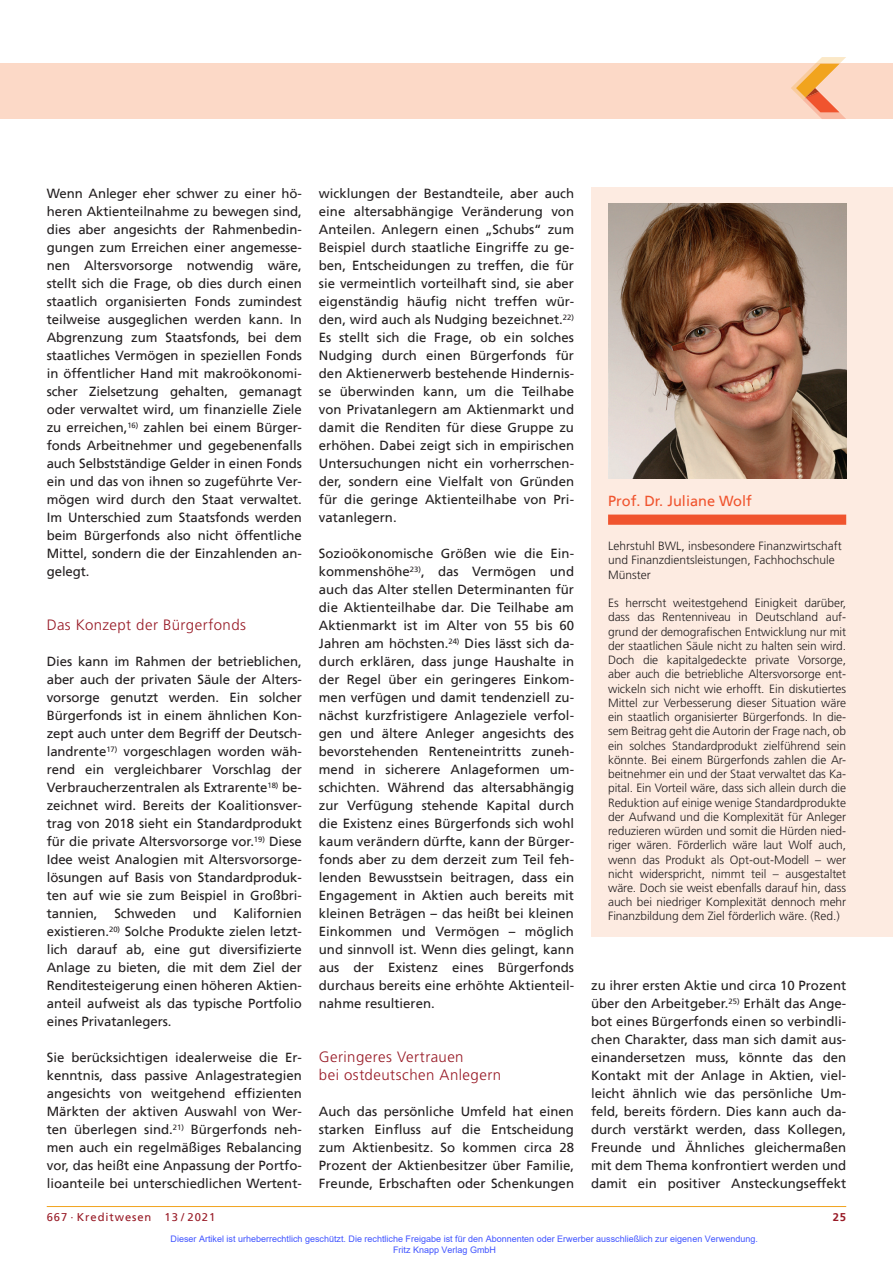
<style>
.page{position:relative;width:893px;height:1263px;background:#fff}
.page>*{position:absolute;margin:0;border:0;box-sizing:border-box;transform-origin:0 0}
.t1{font:300 15px/18px "Frutiger";letter-spacing:.03em;color:#981a26}
.t2{font:14.55px "Frutiger";color:#f0542e}
.t3{font:13.2px/18px "Frutiger";color:#231f20;text-align:justify}
.t4{font:300 12px/14.2px "Frutiger";color:#231f20}
.t5{font:11.25px "Frutiger";letter-spacing:.08em;color:#981a26}
.t6{font:700 11.25px "Frutiger";color:#981a26}
.t7{font:9px/10.8px "Arial";color:#4054ff}
</style>
<div class="page">
<hr style="left:47px;top:1206px;width:799px;height:1px;background:#f1a31e">
<div style="left:0;top:64px;width:893px;height:55px;background:#fcd9c7"></div>
<svg style="left:791px;top:57px;width:55px;height:62px"></svg>
<div style="left:591px;top:187px;width:302px;height:749px;background:#fdebe1"></div>
<div style="left:608px;top:514px;width:238px;height:11px;background:#f0542e"></div>
<img style="left:608px;top:204px;width:238px;height:274px">
<p class="t3" style="left:47px;top:185px;width:257px">Wenn Anleger eher schwer zu einer hö&shy;heren Aktienteilnahme zu bewegen sind, dies aber angesichts der Rahmenbedin&shy;gungen zum Erreichen einer angemesse&shy;nen Altersvorsorge notwendig wäre, stellt sich die Frage, ob dies durch einen staatlich organisierten Fonds zumindest teilweise ausgeglichen werden kann. In Abgrenzung zum Staatsfonds, bei dem staatliches Vermögen in speziellen Fonds in öffentlicher Hand mit makroökonomi&shy;scher Zielsetzung gehalten, gemanagt oder verwaltet wird, um finanzielle Ziele zu erreichen,<sup>16)</sup> zahlen bei einem Bürger&shy;fonds Arbeitnehmer und gegebenenfalls auch Selbstständige Gelder in einen Fonds ein und das von ihnen so zugeführte Ver&shy;mögen wird durch den Staat verwaltet.<br>Im Unterschied zum Staatsfonds werden beim Bürgerfonds also nicht öffentliche Mittel, sondern die der Einzahlenden an&shy;gelegt.</p>
<p class="t1" style="left:47px;top:616px;width:201px">Das Konzept der Bürgerfonds</p>
<p class="t3" style="left:47px;top:653px;width:257px">Dies kann im Rahmen der betrieblichen, aber auch der privaten Säule der Alters&shy;vorsorge genutzt werden. Ein solcher Bürgerfonds ist in einem ähnlichen Kon&shy;zept auch unter dem Begriff der Deutsch&shy;landrente<sup>17)</sup> vorgeschlagen worden wäh&shy;rend ein vergleichbarer Vorschlag der Verbraucherzentralen als Extrarente<sup>18)</sup> be&shy;zeichnet wird. Bereits der Koalitionsver&shy;trag von 2018 sieht ein Standardprodukt für die private Altersvorsorge vor.<sup>19)</sup> Diese Idee weist Analogien mit Altersvorsorge&shy;lösungen auf Basis von Standardproduk&shy;ten auf wie sie zum Beispiel in Großbri&shy;tannien,</p>
<p class="t3" style="left:47px;top:905px;width:257px;text-indent:187px">Kalifornien existieren.<sup>20)</sup> Solche Produkte zielen letzt&shy;lich darauf ab, eine gut diversifizierte Anlage zu bieten, die mit dem Ziel der Renditesteigerung einen höheren Aktien&shy;anteil aufweist als das typische Portfolio eines Privatanlegers.</p>
<p class="t3" style="left:47px;top:1049px;width:257px">Sie berücksichtigen idealerweise die Er&shy;kenntnis, dass passive Anlagestrategien angesichts von weitgehend effizienten Märkten der aktiven Auswahl von Wer&shy;ten überlegen sind.<sup>21)</sup> Bürgerfonds neh&shy;men auch ein regelmäßiges Rebalancing vor, das heißt eine Anpassung der Portfo&shy;lioanteile bei unterschiedlichen Wertent-</p>
<p class="t3" style="left:114px;top:905px;width:63px">Schweden</p>
<p class="t3" style="left:193px;top:905px;width:26px">und</p>
<p class="t3" style="left:319px;top:185px;width:257px">wicklungen der Bestandteile, aber auch eine altersabhängige Veränderung von Anteilen. Anlegern einen „Schubs“ zum Beispiel durch staatliche Eingriffe zu ge&shy;ben, Entscheidungen zu treffen, die für sie vermeintlich vorteilhaft sind, sie aber eigenständig häufig nicht treffen wür&shy;den, wird auch als Nudging bezeichnet.<sup>22)<br></sup>Es stellt sich die Frage, ob ein solches Nudging durch einen Bürgerfonds für den Aktienerwerb bestehende Hindernis&shy;se überwinden kann, um die Teilhabe von Privatanlegern am Aktienmarkt und damit die Renditen für diese Gruppe zu erhöhen. Dabei zeigt sich in empirischen Untersuchungen nicht ein vorherrschen&shy;der, sondern eine Vielfalt von Gründen für die geringe Aktienteilhabe von Pri&shy;vatanlegern.</p>
<p class="t3" style="left:319px;top:545px;width:257px">Sozioökonomische Größen wie die Ein&shy;kommenshöhe<sup>23)</sup>, das Vermögen und auch das Alter stellen Determinanten für die Aktienteilhabe dar. Die Teilhabe am Aktienmarkt ist im Alter von 55 bis 60<br>Jahren am höchsten.<sup>24)</sup> Dies lässt sich da&shy;durch erklären, dass junge Haushalte in der Regel über ein geringeres Einkom&shy;men verfügen und damit tendenziell zu&shy;nächst kurzfristigere Anlageziele verfol&shy;gen und ältere Anleger angesichts des bevorstehenden Renteneintritts zuneh&shy;mend in sicherere Anlageformen um&shy;schichten. Während das altersabhängig zur Verfügung stehende Kapital durch die Existenz eines Bürgerfonds sich wohl kaum verändern dürfte, kann der Bürger&shy;fonds aber zu dem derzeit zum Teil feh&shy;lenden Bewusstsein beitragen, dass ein Engagement in Aktien auch bereits mit kleinen Beträgen – das heißt bei kleinen Einkommen und Vermögen – möglich und sinnvoll ist. Wenn dies gelingt, kann aus der Existenz eines Bürgerfonds durchaus bereits eine erhöhte Aktienteil&shy;nahme resultieren.</p>
<p class="t1" style="left:319px;top:1048px;width:184px">Geringeres Vertrauen<br>bei ostdeutschen Anlegern</p>
<p class="t3" style="left:319px;top:1103px;width:257px">Auch das persönliche Umfeld hat einen starken Einfluss auf die Entscheidung zum Aktienbesitz. So kommen circa 28<br>Prozent der Aktienbesitzer über Familie, Freunde, Erbschaften oder Schenkungen</p>
<p class="t2" style="left:608px;top:494px;width:145px">Prof. Dr. Juliane Wolf</p>
<p class="t4" style="left:608px;top:539px;width:235px">Lehrstuhl BWL, insbesondere Finanzwirtschaft und Finanzdientsleistungen, Fachhochschule<br>Münster</p>
<p class="t4" style="left:608px;top:596px;width:240px;text-align:justify">Es herrscht weitestgehend Einigkeit darüber, dass das Rentenniveau in Deutschland auf&shy;grund der demografischen Entwicklung nur mit der staatlichen Säule nicht zu halten sein wird.<br>Doch die kapitalgedeckte private Vorsorge, aber auch die betriebliche Altersvorsorge ent&shy;wickeln sich nicht wie erhofft. Ein diskutiertes Mittel zur Verbesserung dieser Situation wäre ein staatlich organisierter Bürgerfonds. In die&shy;sem Beitrag geht die Autorin der Frage nach, ob ein solches Standardprodukt zielführend sein könnte. Bei einem Bürgerfonds zahlen die Ar&shy;beitnehmer ein und der Staat verwaltet das Ka&shy;pital. Ein Vorteil wäre, dass sich allein durch die Reduktion auf einige wenige Standardprodukte der Aufwand und die Komplexität für Anleger reduzieren würden und somit die Hürden nied&shy;riger wären. Förderlich wäre laut Wolf auch, wenn das Produkt als Opt-out-Modell – wer nicht widerspricht, nimmt teil – ausgestaltet wäre. Doch sie weist ebenfalls darauf hin, dass auch bei niedriger Komplexität dennoch mehr Finanzbildung dem Ziel förderlich wäre. (Red.)</p>
<p class="t3" style="left:591px;top:977px;width:257px">zu ihrer ersten Aktie und circa 10 Prozent über den Arbeitgeber.<sup>25)</sup> Erhält das Ange&shy;bot eines Bürgerfonds einen so verbindli&shy;chen Charakter, dass man sich damit aus&shy;einandersetzen muss, könnte das den Kontakt mit der Anlage in Aktien, viel&shy;leicht ähnlich wie das persönliche Um&shy;feld, bereits fördern. Dies kann auch da&shy;durch verstärkt werden, dass Kollegen, Freunde und Ähnliches gleichermaßen mit dem Thema konfrontiert werden und damit ein positiver Ansteckungseffekt</p>
<p class="t5" style="left:47px;top:1211px;width:170px">667 · Kreditwesen 13 / 2021</p>
<p class="t6" style="left:833px;top:1211px;width:15px">25</p>
<p class="t7" style="left:393px;top:1233px;width:366px;text-indent:-223px">Dieser Artikel ist urheberrechtlich geschützt. Die rechtliche Freigabe ist für den Abonnenten oder Erwerber ausschließlich zur eigenen Verwendung.<br>Fritz Knapp Verlag GmbH</p>
</div>
